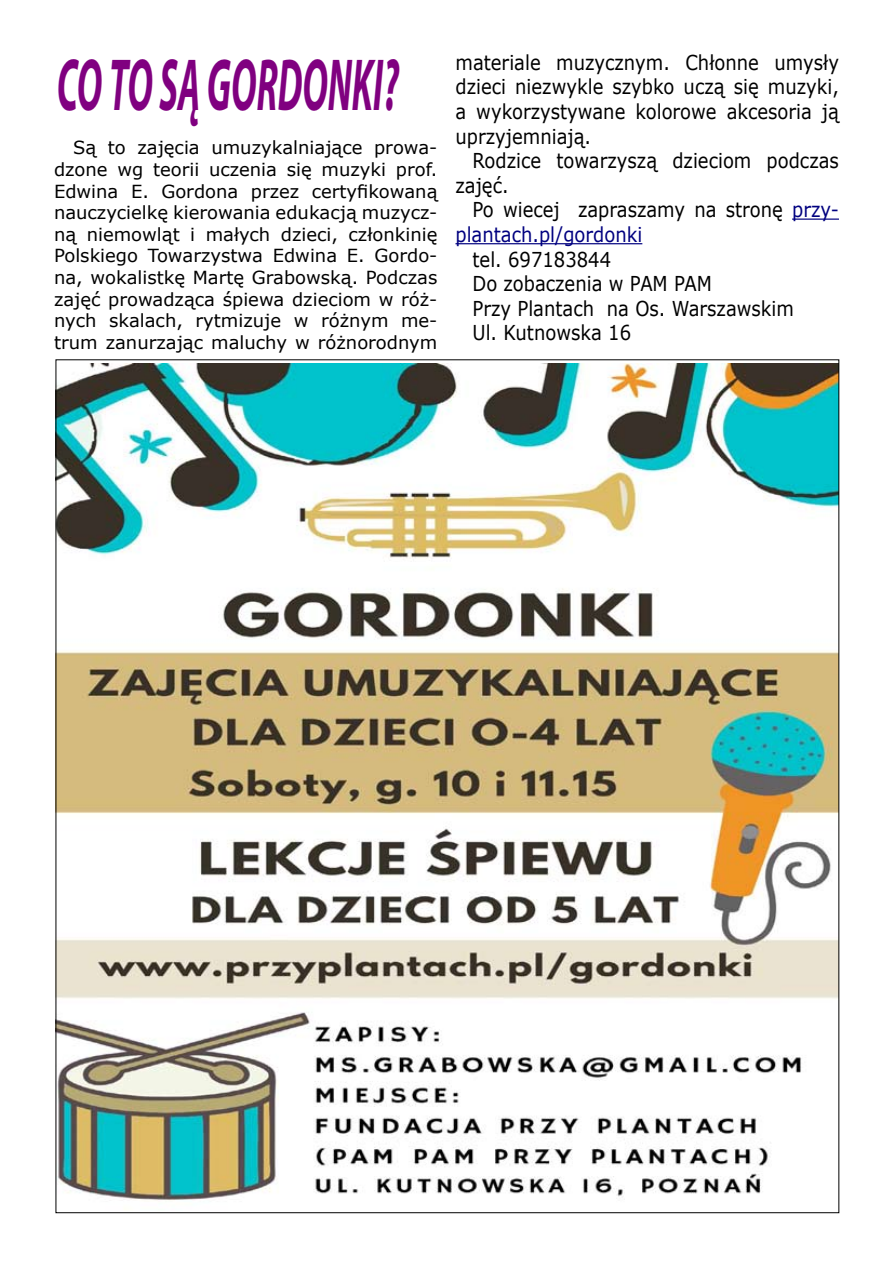
<style>
.page{position:relative;width:893px;height:1263px;background:#fff}
.page>*{position:absolute;margin:0;border:0;box-sizing:border-box;transform-origin:0 0}
.t1{font:italic 700 74.25px "Myriad Pro";color:#800080;scale:.49 1}
.t2{font:20.55px/24.6px "Verdana";color:#000;scale:.88 1}
.t3{font:18px/21.6px "Verdana";color:#000;text-align:justify}
.s1{color:#000080}
</style>
<div class="page">
<img style="left:58px;top:364px;width:779px;height:836px">
<hr style="left:792px;top:219px;width:47px;height:1px;background:#000080">
<hr style="left:455px;top:243px;width:187px;height:1px;background:#000080">
<h1 class="t1" style="left:57px;top:36px;width:700px">CO TO SĄ GORDONKI?</h1>
<p class="t3" style="left:54px;top:137px;width:385px;text-indent:19px">Są to zajęcia umuzykalniające prowa&shy;dzone wg teorii uczenia się muzyki prof.<br>Edwina E. Gordona przez certyfikowaną nauczycielkę kierowania edukacją muzycz&shy;ną niemowląt i małych dzieci, członkinię Polskiego Towarzystwa Edwina E. Gordo&shy;na, wokalistkę Martę Grabowską. Podczas zajęć prowadząca śpiewa dzieciom w róż&shy;nych skalach, rytmizuje w różnym me&shy;trum zanurzając maluchy w różnorodnym</p>
<p class="t2" style="left:455px;top:50px;width:437px;text-align:justify">materiale muzycznym. Chłonne umysły dzieci niezwykle szybko uczą się muzyki, a wykorzystywane kolorowe akcesoria ją uprzyjemniają.</p>
<p class="t2" style="left:455px;top:148px;width:437px;text-indent:17px">Rodzice towarzyszą dzieciom podczas zajęć.</p>
<p class="t2" style="left:455px;top:197px;width:437px;text-indent:17px">Po wiecej zapraszamy na stronę <span class="s1">przy&shy;plantach.pl/gordonki</span></p>
<p class="t2" style="left:472px;top:247px;width:367px">tel. 697183844<br>Do zobaczenia w PAM PAM<br>Przy Plantach na Os. Warszawskim<br>Ul. Kutnowska 16</p>
</div>
